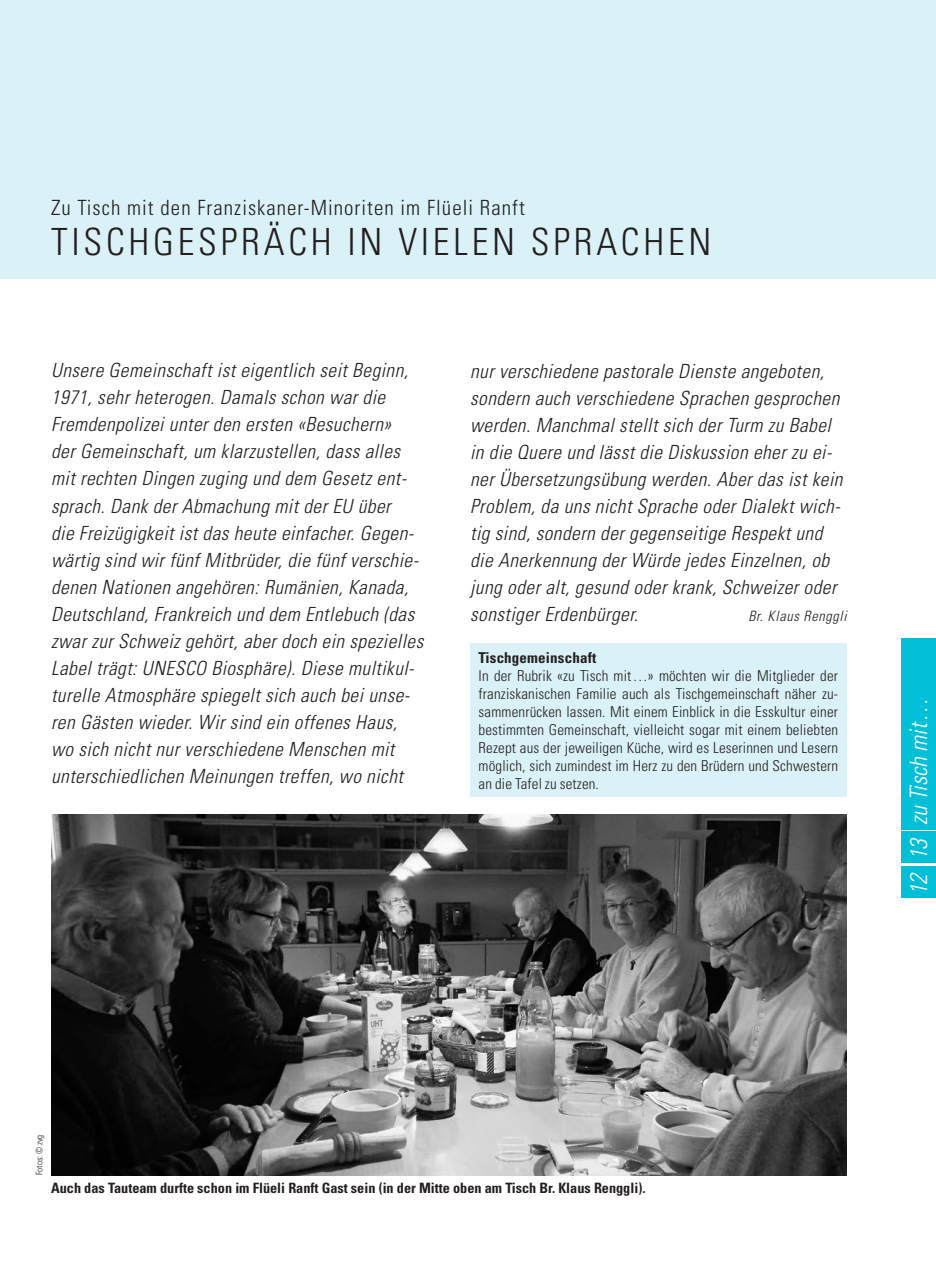
<style>
.page{position:relative;width:936px;height:1276px;background:#fff}
.page>*{position:absolute;margin:0;border:0;box-sizing:border-box;transform-origin:0 0}
.t1{font:300 condensed 37.5px "Univers LT Std";letter-spacing:.1em;color:#231f20}
.t2{font:italic 300 condensed 24px "Univers LT Std";color:#fff}
.t3{font:300 condensed 21px "Univers LT Std";letter-spacing:.05em;color:#231f20}
.t4{font:italic 300 condensed 19.5px/27px "Univers LT Std";letter-spacing:.025em;color:#231f20}
.t5{font:300 condensed 15px/18px "Univers LT Std";letter-spacing:.01em;color:#231f20;text-align:justify}
.t6{font:700 condensed 15px "Univers LT Std";letter-spacing:.01em;color:#231f20}
.t7{font:700 condensed 14.25px "Univers LT Std";color:#231f20}
.t8{font:italic 300 condensed 14.25px "Univers LT Std";letter-spacing:.05em;color:#231f20}
.t9{font:300 condensed 9px "Univers LT Std";color:#231f20}
</style>
<div class="page">
<div style="left:0;top:0;width:935px;height:278px;background:#daf2f7"></div>
<div style="left:470px;top:643px;width:376px;height:154px;background:#daf2f7"></div>
<img style="left:51px;top:815px;width:795px;height:360px">
<div style="left:901px;top:638px;width:34px;height:191px;background:#00bfd7"></div>
<div style="left:901px;top:865px;width:34px;height:32px;background:#00bfd7"></div>
<div style="left:901px;top:831px;width:34px;height:32px;background:#00bfd7"></div>
<p class="t3" style="left:51px;top:195px;width:475px">Zu Tisch mit den Franziskaner-Minoriten im Flüeli Ranft</p>
<h1 class="t1" style="left:51px;top:219px;width:661px">TISCHGESPRÄCH IN VIELEN SPRACHEN</h1>
<p class="t4" style="left:51px;top:357px;width:374px">Unsere Gemeinschaft ist eigentlich seit Beginn, 1971, sehr heterogen. Damals schon war die Fremdenpolizei unter den ersten «Besuchern»<br>der Gemeinschaft, um klarzustellen, dass alles mit rechten Dingen zuging und dem Gesetz ent&shy;sprach. Dank der Abmachung mit der EU über<br>die Freizügigkeit ist das heute einfacher. Gegen&shy;wärtig sind wir fünf Mitbrüder, die fünf verschie&shy;denen Nationen angehören: Rumänien, Kanada, Deutschland, Frankreich und dem Entlebuch (das zwar zur Schweiz gehört, aber doch ein spezielles Label trägt: UNESCO Biosphäre). Diese multikul&shy;turelle Atmosphäre spiegelt sich auch bei unse&shy;ren Gästen wieder. Wir sind ein offenes Haus, wo sich nicht nur verschiedene Menschen mit unterschiedlichen Meinungen treffen, wo nicht</p>
<p class="t4" style="left:470px;top:357px;width:374px">nur verschiedene pastorale Dienste angeboten, sondern auch verschiedene Sprachen gesprochen werden. Manchmal stellt sich der Turm zu Babel in die Quere und lässt die Diskussion eher zu ei&shy;ner Übersetzungsübung werden. Aber das ist kein Problem, da uns nicht Sprache oder Dialekt wich&shy;tig sind, sondern der gegenseitige Respekt und die Anerkennung der Würde jedes Einzelnen, ob jung oder alt, gesund oder krank, Schweizer oder sonstiger Erdenbürger.</p>
<p class="t8" style="left:748px;top:607px;width:100px">Br. Klaus Renggli</p>
<p class="t6" style="left:478px;top:648px;width:119px">Tischgemeinschaft</p>
<p class="t5" style="left:478px;top:666px;width:361px">In der Rubrik «zu Tisch mit…» möchten wir die Mitglieder der franziskanischen Familie auch als Tischgemeinschaft näher zu&shy;sammenrücken lassen. Mit einem Einblick in die Esskultur einer bestimmten Gemeinschaft, vielleicht sogar mit einem beliebten Rezept aus der jeweiligen Küche, wird es Leserinnen und Lesern möglich, sich zumindest im Herz zu den Brüdern und Schwestern an die Tafel zu setzen.</p>
<p class="t2" style="left:904px;top:825px;width:128px;rotate:-90deg">zu Tisch mit…</p>
<p class="t2" style="left:904px;top:895px;width:60px;rotate:-90deg">12 13</p>
<p class="t9" style="left:34px;top:1175px;width:42px;rotate:-90deg">Fotos: ©zvg</p>
<p class="t7" style="left:51px;top:1179px;width:596px">Auch das Tauteam durfte schon im Flüeli Ranft Gast sein (in der Mitte oben am Tisch Br. Klaus Renggli).</p>
</div>
